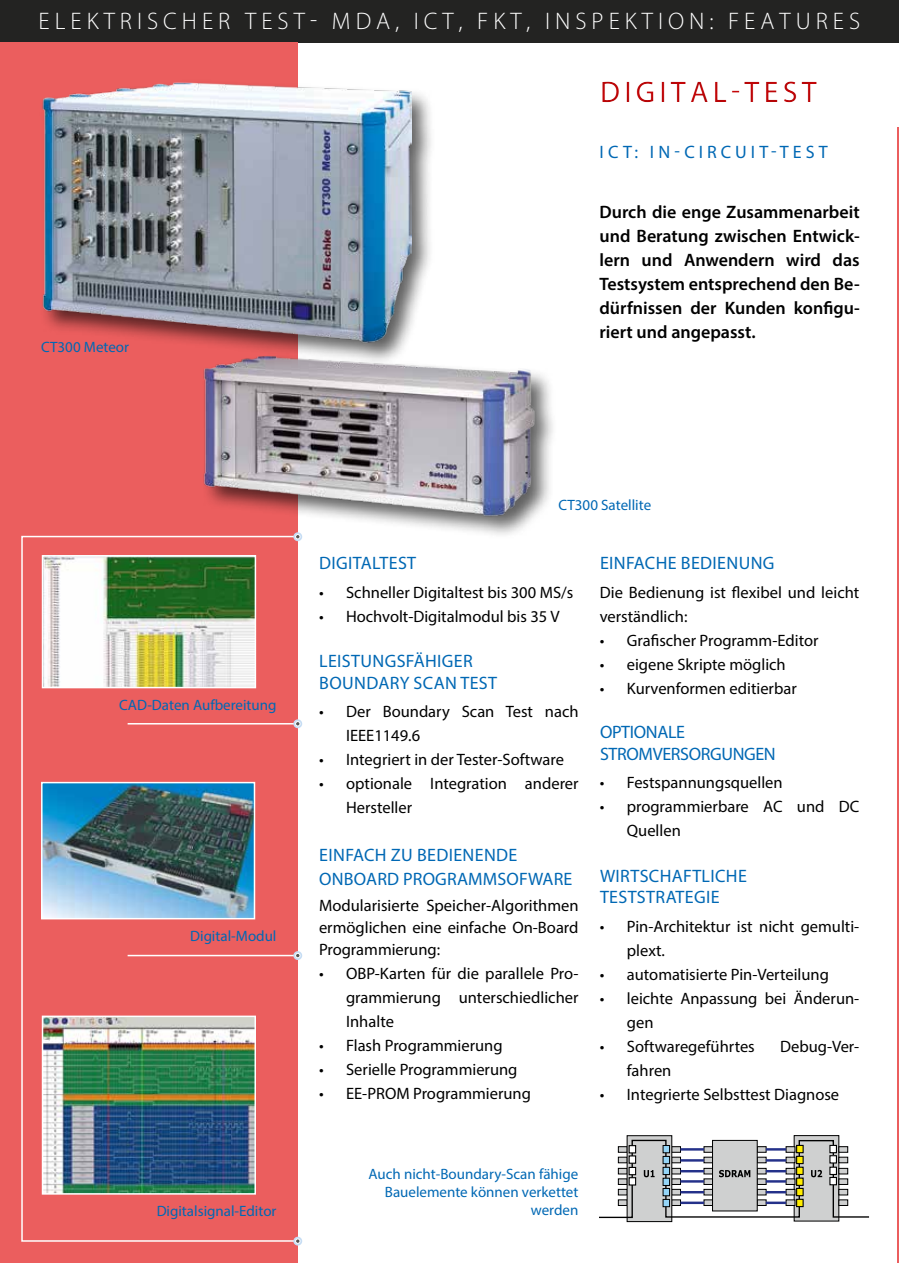
<style>
.page{position:relative;width:899px;height:1263px;background:#fff}
.page>*{position:absolute;margin:0;border:0;box-sizing:border-box;transform-origin:0 0}
.t1{font:30px "Myriad Pro";letter-spacing:.14em;color:#c40608}
.t2{font:300 24px "Myriad Pro";letter-spacing:.21em;color:#fff}
.t3{font:18px/21.8px "Myriad Pro";letter-spacing:.02em;color:#0068b4}
.t4{font:600 18px/24px "Myriad Pro";color:#000;text-align:justify}
.t5{font:18px "Myriad Pro";letter-spacing:.225em;color:#0068b4}
.t6{font:16.5px/24px "Myriad Pro";color:#000}
.t7{font:15px/18px "Myriad Pro";color:#0068b4;text-align:right}
</style>
<div class="page">
<div style="left:0;top:0;width:899px;height:43px;background:#232322"></div>
<div style="left:0;top:43px;width:298px;height:1220px;background:#eb5e5e"></div>
<hr style="left:897px;top:128px;width:2px;height:1135px;background:#eb5e5e">
<div style="left:39px;top:79px;width:397px;height:287px;background:#000;opacity:.62"></div>
<img style="left:37px;top:82px;width:374px;height:266px">
<img style="left:45px;top:558px;width:208px;height:127px">
<div style="left:42px;top:555px;width:214px;height:133px;border:2px solid #fff"></div>
<img style="left:44px;top:785px;width:208px;height:131px">
<div style="left:41px;top:782px;width:214px;height:137px;border:2px solid #fff"></div>
<img style="left:45px;top:1018px;width:208px;height:173px">
<div style="left:42px;top:1015px;width:214px;height:179px;border:2px solid #fff"></div>
<div style="left:793px;top:1135px;width:46px;height:86px;background:#cfd0d0;border:1px solid #000"></div>
<div style="left:627px;top:1136px;width:44px;height:85px;background:#cfd0d0"></div>
<div style="left:626px;top:1135px;width:46px;height:87px;border:1px solid #000"></div>
<svg style="left:599px;top:1139px;width:271px;height:80px"></svg>
<hr style="left:765px;top:1148px;width:21px;height:2px;background:#24318a">
<hr style="left:765px;top:1159px;width:21px;height:2px;background:#24318a">
<hr style="left:765px;top:1170px;width:21px;height:2px;background:#24318a">
<hr style="left:765px;top:1180px;width:21px;height:2px;background:#24318a">
<hr style="left:765px;top:1191px;width:21px;height:2px;background:#24318a">
<hr style="left:765px;top:1201px;width:21px;height:3px;background:#24318a">
<div style="left:796px;top:1145px;width:7px;height:8px;background:#ffed00"></div>
<div style="left:796px;top:1145px;width:7px;height:8px;border:1px solid #000"></div>
<div style="left:796px;top:1156px;width:7px;height:7px;background:#ffed00"></div>
<div style="left:796px;top:1156px;width:7px;height:8px;border:1px solid #000"></div>
<div style="left:796px;top:1167px;width:7px;height:7px;background:#ffed00"></div>
<div style="left:796px;top:1167px;width:7px;height:8px;border:1px solid #000"></div>
<div style="left:796px;top:1178px;width:7px;height:7px;background:#ffed00"></div>
<div style="left:796px;top:1177px;width:7px;height:9px;border:1px solid #000"></div>
<div style="left:796px;top:1188px;width:7px;height:8px;background:#ffed00"></div>
<div style="left:796px;top:1188px;width:7px;height:8px;border:1px solid #000"></div>
<div style="left:796px;top:1199px;width:7px;height:7px;background:#ffed00"></div>
<div style="left:796px;top:1199px;width:7px;height:8px;border:1px solid #000"></div>
<div style="left:830px;top:1145px;width:6px;height:8px;background:#fff"></div>
<div style="left:829px;top:1145px;width:8px;height:8px;border:1px solid #000"></div>
<div style="left:830px;top:1156px;width:6px;height:7px;background:#fff"></div>
<div style="left:829px;top:1155px;width:8px;height:8px;border:1px solid #000"></div>
<div style="left:830px;top:1167px;width:6px;height:7px;background:#fff"></div>
<div style="left:829px;top:1167px;width:8px;height:8px;border:1px solid #000"></div>
<div style="left:830px;top:1177px;width:6px;height:8px;background:#fff"></div>
<div style="left:829px;top:1177px;width:8px;height:8px;border:1px solid #000"></div>
<div style="left:201px;top:353px;width:356px;height:187px;background:#000;opacity:.63"></div>
<img style="left:197px;top:343px;width:348px;height:178px">
<hr style="left:128px;top:723px;width:178px;height:1px;background:#fff">
<div style="left:21px;top:536px;width:285px;height:706px;border:2px solid #fff"></div>
<svg style="left:293px;top:532px;width:9px;height:9px"></svg>
<svg style="left:295px;top:534px;width:5px;height:5px"></svg>
<svg style="left:293px;top:1237px;width:9px;height:8px"></svg>
<svg style="left:295px;top:1239px;width:5px;height:4px"></svg>
<svg style="left:293px;top:719px;width:9px;height:9px"></svg>
<svg style="left:295px;top:721px;width:5px;height:5px"></svg>
<hr style="left:128px;top:955px;width:178px;height:1px;background:#fff">
<svg style="left:293px;top:951px;width:9px;height:9px"></svg>
<svg style="left:295px;top:953px;width:5px;height:5px"></svg>
<h2 class="t2" style="left:39px;top:6px;width:389px">ELE KTRISCHE R TE ST- MDA, ICT</h2>
<h2 class="t2" style="left:458px;top:6px;width:403px">, FKT , I NSPE KTION: FEA TURE S</h2>
<h1 class="t1" style="left:600px;top:73px;width:218px">Digital-Test</h1>
<p class="t7" style="left:41px;top:338px;width:90px">CT300 Meteor</p>
<p class="t3" style="left:599px;top:141px;width:12px">ICT</p>
<p class="t5" style="left:634px;top:141px;width:195px">:I n-Circuit-Test</p>
<p class="t4" style="left:599px;top:200px;width:262px">Durch die enge Zusammenarbeit und Beratung zwischen Entwick&shy;lern und Anwendern wird das Testsystem entsprechend den Be&shy;dürfnissen der Kunden konfigu&shy;riert und angepasst.</p>
<p class="t7" style="left:119px;top:695px;width:10px">CAD</p>
<p class="t7" style="left:147px;top:695px;width:131px">-Daten Aufbereitung</p>
<p class="t7" style="left:190px;top:926px;width:88px">Digital-Modul</p>
<p class="t7" style="left:157px;top:1201px;width:121px">Digitalsignal-Editor</p>
<p class="t7" style="left:558px;top:496px;width:94px">CT300 Satellite</p>
<p class="t3" style="left:319px;top:552px;width:98px">Digitaltest</p>
<p class="t6" style="left:319px;top:580px;width:256px">• Schneller Digitaltest bis 300 MS/s</p>
<p class="t6" style="left:319px;top:604px;width:242px">• Hochvolt-Digitalmodul bis 35 V</p>
<p class="t3" style="left:319px;top:650px;width:21px">LEISTUNGSFÄHIGER bOUNDARYSCANTEST</p>
<p class="t6" style="left:346px;top:699px;width:234px;text-indent:-27px">• Der Boundary Scan Test nach<br>IEEE</p>
<p class="t6" style="left:374px;top:723px;width:47px">1149.6</p>
<p class="t6" style="left:319px;top:747px;width:246px">• I ntegriert in der Tester-Software</p>
<p class="t6" style="left:346px;top:771px;width:234px;text-indent:-27px">• optionale I ntegration anderer<br>Hersteller</p>
<p class="t3" style="left:319px;top:844px;width:10px">EINFACH</p>
<p class="t3" style="left:391px;top:844px;width:21px">ZUBEDIENENDE</p>
<p class="t3" style="left:319px;top:868px;width:12px">ONBOARDPROGRAMMSOFWARE</p>
<p class="t6" style="left:319px;top:895px;width:261px;line-height:21.8px;text-align:justify">Modularisierte Speicher-Algorithmen ermöglichen eine einfache On-Board Programmierung:</p>
<p class="t6" style="left:346px;top:961px;width:234px;text-align:justify;text-indent:-27px">• OBP-Karten für die parallele Pro&shy;grammierung unterschiedlicher I nhalte</p>
<p class="t6" style="left:319px;top:1033px;width:185px">• Flash Programmierung</p>
<p class="t6" style="left:319px;top:1057px;width:200px">• Serielle Programmierung</p>
<p class="t6" style="left:319px;top:1081px;width:59px">• EE-PROMP</p>
<p class="t6" style="left:422px;top:1081px;width:111px">rogrammierung</p>
<p class="t3" style="left:600px;top:552px;width:11px">EINFACHEBEDIENUNG</p>
<p class="t6" style="left:600px;top:580px;width:261px">Die Bedienung ist flexibel und leicht verständlich:</p>
<p class="t6" style="left:600px;top:628px;width:220px">• Grafischer Programm-Editor</p>
<p class="t6" style="left:600px;top:652px;width:187px">• eigene Skripte möglich</p>
<p class="t6" style="left:600px;top:676px;width:198px">• Kurvenformen editierbar</p>
<p class="t3" style="left:600px;top:721px;width:12px">OPTIONALE<br>STROM</p>
<p class="t3" style="left:652px;top:742px;width:21px">VERSORGUNGEN</p>
<p class="t6" style="left:600px;top:770px;width:184px">• Festspannungsquellen</p>
<p class="t6" style="left:600px;top:794px;width:159px">• programmierbare AC</p>
<p class="t6" style="left:797px;top:794px;width:38px">und DC</p>
<p class="t6" style="left:627px;top:818px;width:55px">Quellen</p>
<p class="t3" style="left:600px;top:864px;width:11px">WIRTSCHAFTLICHE<br>TESTSTRATEGIE</p>
<p class="t6" style="left:627px;top:914px;width:234px;text-indent:-27px">• Pin-Architektur ist nicht gemulti&shy;plext.</p>
<p class="t6" style="left:600px;top:962px;width:231px">• automatisierte Pin-Verteilung</p>
<p class="t6" style="left:627px;top:986px;width:234px;text-indent:-27px">• leichte Anpassung bei Änderun&shy;gen</p>
<p class="t6" style="left:627px;top:1034px;width:234px;text-indent:-27px">• Softwaregeführtes Debug-Ver&shy;fahren</p>
<p class="t6" style="left:600px;top:1082px;width:241px">• I ntegrierte Selbsttest Diagnose</p>
<p class="t7" style="left:368px;top:1165px;width:211px">Auch nicht-Boundary-Scan fähige<br>Bauelemente können verkettet werden</p>
</div>
